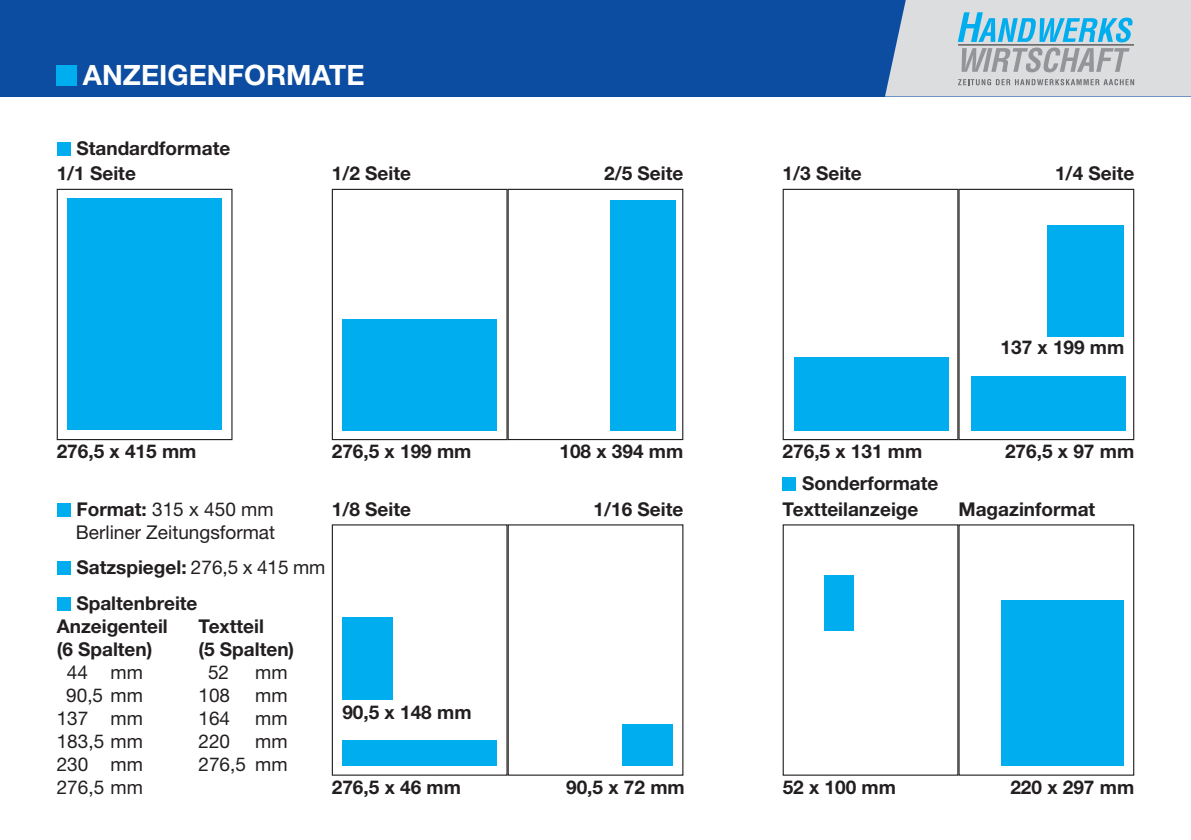
<style>
.page{position:relative;width:1191px;height:840px;background:#fff}
.page>*{position:absolute;margin:0;border:0;box-sizing:border-box;transform-origin:0 0}
.t1{font:700 28px "Helvetica Neue";color:#fff}
.t2{font:700 19px/35.4px "Helvetica Neue";color:#231f20}
.t3{font:19px/23px "Helvetica Neue";color:#231f20}
.s1{font-weight:700}
.s2{font-weight:400}
</style>
<div class="page">
<div style="left:0;top:0;width:1191px;height:96px;background:#0d4da1"></div>
<div style="left:57px;top:189px;width:175px;height:251px;border:1px solid #231f20"></div>
<div style="left:67px;top:198px;width:155px;height:232px;background:#00aeef"></div>
<div style="left:782px;top:189px;width:176px;height:251px;border:1px solid #231f20"></div>
<div style="left:958px;top:189px;width:176px;height:251px;border:1px solid #231f20"></div>
<div style="left:1047px;top:226px;width:76px;height:111px;background:#00aeef"></div>
<div style="left:342px;top:739px;width:155px;height:26px;background:#00aeef"></div>
<div style="left:958px;top:524px;width:176px;height:251px;border:1px solid #231f20"></div>
<div style="left:1000px;top:599px;width:123px;height:166px;background:#00aeef"></div>
<div style="left:507px;top:524px;width:176px;height:251px;border:1px solid #231f20"></div>
<div style="left:824px;top:575px;width:29px;height:56px;background:#00aeef"></div>
<div style="left:332px;top:189px;width:175px;height:251px;border:1px solid #231f20"></div>
<div style="left:342px;top:319px;width:155px;height:111px;background:#00aeef"></div>
<div style="left:507px;top:189px;width:176px;height:251px;border:1px solid #231f20"></div>
<div style="left:794px;top:357px;width:154px;height:73px;background:#00aeef"></div>
<div style="left:971px;top:376px;width:154px;height:54px;background:#00aeef"></div>
<div style="left:610px;top:200px;width:66px;height:230px;background:#00aeef"></div>
<div style="left:57px;top:65px;width:20px;height:20px;background:#00aeef"></div>
<svg style="left:885px;top:0;width:306px;height:96px;background:#bcccd6"></svg>
<div style="left:57px;top:142px;width:13px;height:13px;background:#00aeef"></div>
<div style="left:57px;top:502px;width:13px;height:14px;background:#00aeef"></div>
<div style="left:57px;top:561px;width:13px;height:13px;background:#00aeef"></div>
<div style="left:57px;top:596px;width:13px;height:14px;background:#00aeef"></div>
<div style="left:782px;top:477px;width:14px;height:14px;background:#00aeef"></div>
<div style="left:342px;top:617px;width:51px;height:83px;background:#00aeef"></div>
<div style="left:622px;top:724px;width:50px;height:41px;background:#00aeef"></div>
<h1 class="t1" style="left:83px;top:65px;width:283px">ANZEIGENFORMATE</h1>
<p class="t2" style="left:76px;top:132px;width:155px">Standardformate</p>
<p class="t2" style="left:57px;top:157px;width:81px">1/1 Seite</p>
<p class="t2" style="left:332px;top:157px;width:81px">1/2 Seite</p>
<p class="t2" style="left:604px;top:157px;width:81px">2/5 Seite</p>
<p class="t2" style="left:782px;top:157px;width:81px">1/3 Seite</p>
<p class="t2" style="left:1055px;top:157px;width:81px">1/4 Seite</p>
<p class="t2" style="left:57px;top:435px;width:141px">276,5 x 415 mm</p>
<p class="t2" style="left:332px;top:435px;width:141px">276,5 x 199 mm</p>
<p class="t2" style="left:559px;top:435px;width:125px">108 x 394 mm</p>
<p class="t2" style="left:782px;top:435px;width:141px">276,5 x 131 mm</p>
<p class="t2" style="left:802px;top:467px;width:138px">Sonderformate</p>
<p class="t2" style="left:1000px;top:331px;width:125px">137 x 199 mm</p>
<p class="t2" style="left:1005px;top:434px;width:131px">276,5 x 97 mm</p>
<p class="t2" style="left:332px;top:493px;width:81px">1/8 Seite</p>
<p class="t2" style="left:593px;top:493px;width:91px">1/16 Seite</p>
<p class="t3" style="left:76px;top:499px;width:201px"><span class="s1">Format:</span> 315 x 450 mm<br>Berliner Zeitungsformat</p>
<p class="t2" style="left:76px;top:551px;width:250px">Satzspiegel: <span class="s2">276,5 x 415 mm<br></span>Spaltenbreite</p>
<p class="t2" style="left:57px;top:609px;width:113px">Anzeigenteil</p>
<p class="t2" style="left:198px;top:609px;width:67px">Textteil</p>
<p class="t2" style="left:57px;top:632px;width:97px">(6 Spalten)</p>
<p class="t2" style="left:198px;top:632px;width:97px">(5 Spalten)</p>
<p class="t3" style="left:67px;top:662px;width:78px">44 mm</p>
<p class="t3" style="left:208px;top:662px;width:23px">52</p>
<p class="t3" style="left:255px;top:662px;width:34px">mm</p>
<p class="t3" style="left:66px;top:685px;width:78px">90,5 mm</p>
<p class="t3" style="left:198px;top:685px;width:33px">108</p>
<p class="t3" style="left:255px;top:685px;width:34px">mm</p>
<p class="t3" style="left:57px;top:708px;width:88px">137 mm</p>
<p class="t3" style="left:198px;top:708px;width:33px">164</p>
<p class="t3" style="left:255px;top:708px;width:34px">mm</p>
<p class="t3" style="left:57px;top:731px;width:88px">183,5 mm</p>
<p class="t3" style="left:198px;top:731px;width:33px">220</p>
<p class="t3" style="left:255px;top:731px;width:34px">mm</p>
<p class="t3" style="left:57px;top:754px;width:88px">230 mm</p>
<p class="t3" style="left:198px;top:754px;width:91px">276,5 mm</p>
<p class="t3" style="left:57px;top:777px;width:88px">276,5 mm</p>
<p class="t2" style="left:342px;top:695px;width:131px">90,5 x 148 mm</p>
<p class="t2" style="left:566px;top:770px;width:120px">90,5 x 72 mm</p>
<p class="t2" style="left:332px;top:770px;width:131px">276,5 x 46 mm</p>
<p class="t2" style="left:782px;top:493px;width:137px">Textteilanzeige</p>
<p class="t2" style="left:958px;top:493px;width:138px">Magazinformat</p>
<p class="t2" style="left:782px;top:770px;width:115px">52 x 100 mm</p>
<p class="t2" style="left:1010px;top:770px;width:125px">220 x 297 mm</p>
</div>
